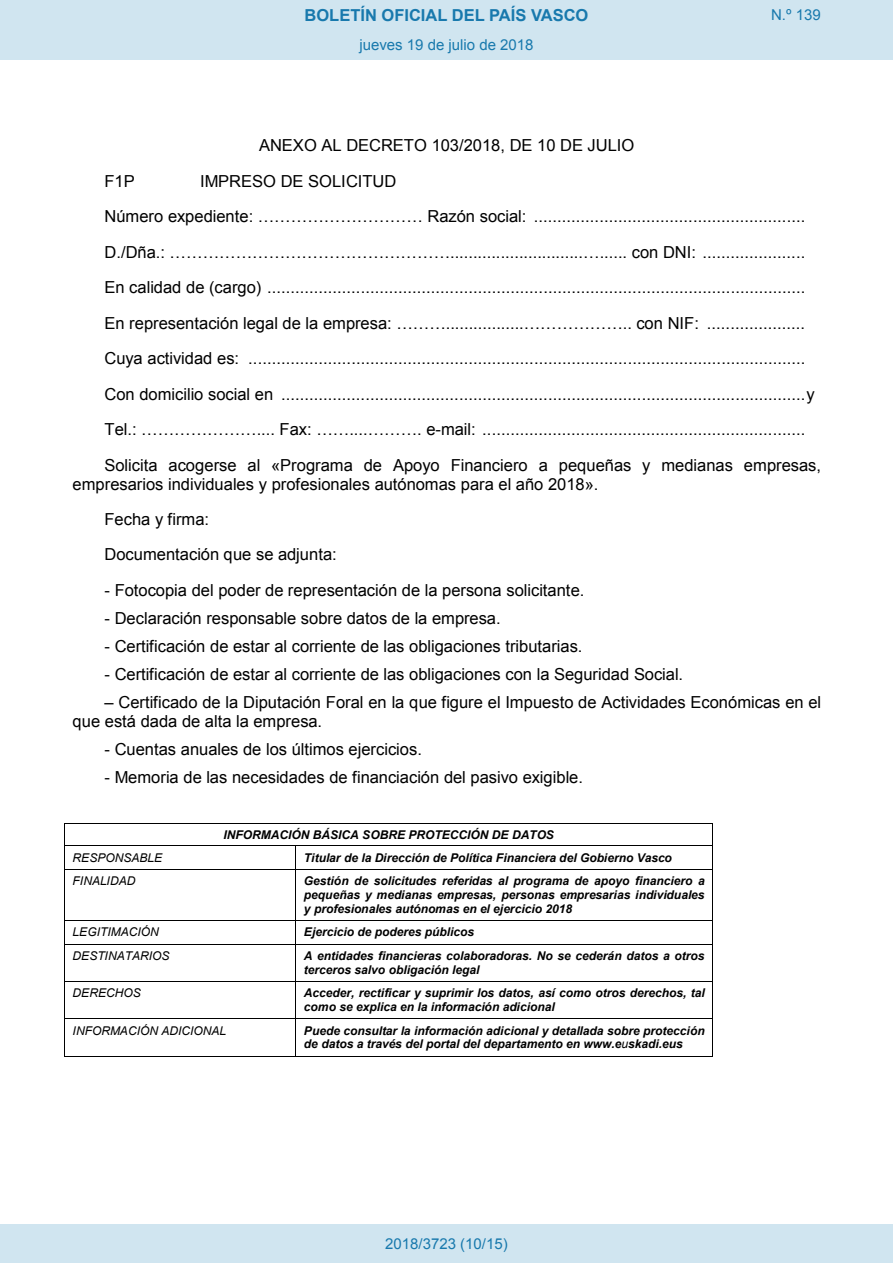
<style>
.page{position:relative;width:893px;height:1263px;background:#fff}
.page>*{position:absolute;margin:0;border:0;box-sizing:border-box;transform-origin:0 0}
.t1{font:16.5px/35.4px "Arial";color:#000}
.t2{font:700 16.5px "Arial";color:#1879ad}
.Paginacion_Centro{font:15px "Arial";color:#1879ad}
.t3{font:italic 700 12px/13.8px "Arial";letter-spacing:-.005em;color:#000}
.t4{font:italic 12px "Arial";color:#000}
.s1{font-weight:400}
</style>
<div class="page">
<hr style="left:65px;top:823px;width:647px;height:1px;background:#000">
<hr style="left:65px;top:845px;width:230px;height:1px;background:#000">
<hr style="left:296px;top:845px;width:416px;height:1px;background:#000">
<svg style="left:64px;top:823px;width:1px;height:47px"></svg>
<hr style="left:65px;top:869px;width:230px;height:1px;background:#000">
<svg style="left:295px;top:845px;width:1px;height:25px"></svg>
<hr style="left:296px;top:869px;width:416px;height:1px;background:#000">
<svg style="left:712px;top:823px;width:1px;height:47px"></svg>
<hr style="left:64px;top:870px;width:1px;height:50px;background:#000">
<hr style="left:295px;top:870px;width:1px;height:50px;background:#000">
<hr style="left:712px;top:870px;width:1px;height:50px;background:#000">
<hr style="left:65px;top:920px;width:230px;height:1px;background:#000">
<hr style="left:296px;top:920px;width:416px;height:1px;background:#000">
<svg style="left:64px;top:920px;width:1px;height:24px"></svg>
<hr style="left:65px;top:944px;width:230px;height:1px;background:#000">
<svg style="left:295px;top:920px;width:1px;height:24px"></svg>
<hr style="left:296px;top:944px;width:416px;height:1px;background:#000">
<svg style="left:712px;top:920px;width:1px;height:24px"></svg>
<hr style="left:64px;top:944px;width:1px;height:37px;background:#000">
<hr style="left:295px;top:944px;width:1px;height:37px;background:#000">
<hr style="left:712px;top:944px;width:1px;height:37px;background:#000">
<hr style="left:65px;top:981px;width:230px;height:1px;background:#000">
<hr style="left:296px;top:981px;width:416px;height:1px;background:#000">
<hr style="left:64px;top:982px;width:1px;height:36px;background:#000">
<hr style="left:295px;top:982px;width:1px;height:36px;background:#000">
<hr style="left:712px;top:982px;width:1px;height:36px;background:#000">
<hr style="left:65px;top:1018px;width:230px;height:1px;background:#000">
<hr style="left:296px;top:1018px;width:416px;height:1px;background:#000">
<hr style="left:64px;top:1019px;width:1px;height:37px;background:#000">
<hr style="left:65px;top:1056px;width:230px;height:1px;background:#000">
<hr style="left:295px;top:1019px;width:1px;height:37px;background:#000">
<hr style="left:296px;top:1056px;width:416px;height:1px;background:#000">
<hr style="left:712px;top:1019px;width:1px;height:37px;background:#000">
<div style="left:0;top:0;width:893px;height:60px;background:#d0e5f0"></div>
<div style="left:0;top:1225px;width:893px;height:38px;background:#d0e5f0"></div>
<p class="t2" style="left:305px;top:4px;width:285px">BOLETÍN OFICIAL DEL PAÍS VASCO</p>
<p class="Paginacion_Centro" style="left:771px;top:5px;width:51px">N.º 139</p>
<p class="Paginacion_Centro" style="left:359px;top:35px;width:176px">jueves 19 de julio de 2018</p>
<p class="t1" style="left:259px;top:128px;width:377px">ANEXO AL DECRETO 103/2018, DE 10 DE JULIO</p>
<p class="t1" style="left:104px;top:163px;width:718px;text-indent:96px">IMPRESO DE SOLICITUD<br>Número expediente: ………………………… Razón social: ..........................................................<br>D./Dña.: …………………………………………….............................…...... con DNI: ......................<br>En calidad de (cargo) ...................................................................................................................<br>En representación legal de la empresa: ……….................……………….. con NIF: .....................<br>Cuya actividad es: .......................................................................................................................<br>Con domicilio social en ................................................................................................................ y Tel.: ………………….... Fax: ……....………. e-mail: .....................................................................<br>Solicita acogerse al «Programa de Apoyo Financiero a pequeñas y medianas empresas,</p>
<p class="t1" style="left:104px;top:466px;width:495px;text-indent:-32px">empresarios individuales y profesionales autónomas para el año 2018».<br>Fecha y firma:<br>Documentación que se adjunta:</p>
<p class="t1" style="left:104px;top:573px;width:481px">- Fotocopia del poder de representación de la persona solicitante.</p>
<p class="t1" style="left:104px;top:601px;width:398px">- Declaración responsable sobre datos de la empresa.</p>
<p class="t1" style="left:104px;top:629px;width:479px">- Certificación de estar al corriente de las obligaciones tributarias.</p>
<p class="t1" style="left:104px;top:656px;width:580px">- Certificación de estar al corriente de las obligaciones con la Seguridad Social.</p>
<p class="t1" style="left:73px;top:693px;width:750px;line-height:18.9px;text-indent:32px">– Certificado de la Diputación Foral en la que figure el Impuesto de Actividades Económicas en el que está dada de alta la empresa.</p>
<p class="t1" style="left:104px;top:731px;width:319px">- Cuentas anuales de los últimos ejercicios.</p>
<p class="t1" style="left:104px;top:759px;width:480px">- Memoria de las necesidades de financiación del pasivo exigible.</p>
<p class="t1" style="left:104px;top:163px;width:32px">F1P</p>
<p class="t3" style="left:224px;top:828px;width:332px">INFORMACIÓN BÁSICA SOBRE PROTECCIÓN DE DATOS</p>
<p class="t4" style="left:73px;top:850px;width:91px">RESPONSABLE</p>
<p class="t3" style="left:304px;top:851px;width:370px">Titular de la Dirección de Política Financiera del Gobierno Vasco</p>
<p class="t4" style="left:73px;top:873px;width:64px">FINALIDAD</p>
<p class="t3" style="left:304px;top:874px;width:402px;text-align:justify">Gestión de solicitudes referidas al programa de apoyo financiero a pequeñas y medianas empresas, personas empresarias individuales y profesionales autónomas en el ejercicio 2018</p>
<p class="t4" style="left:73px;top:924px;width:88px">LEGITIMACIÓN</p>
<p class="t3" style="left:304px;top:925px;width:172px">Ejercicio de poderes públicos</p>
<p class="t4" style="left:73px;top:948px;width:98px">DESTINATARIOS</p>
<p class="t3" style="left:304px;top:949px;width:402px">A entidades financieras colaboradoras. No se cederán datos a otros terceros salvo obligación legal</p>
<p class="t4" style="left:73px;top:985px;width:70px">DERECHOS</p>
<p class="t3" style="left:304px;top:987px;width:402px">Acceder, rectificar y suprimir los datos, así como otros derechos, tal como se explica en la información adicional</p>
<p class="t4" style="left:73px;top:1023px;width:155px">INFORMACIÓN ADICIONAL</p>
<p class="t3" style="left:304px;top:1024px;width:402px">Puede consultar la información adicional y detallada sobre protección de datos a través del portal del departamento en www.e<span class="s1">u</span>skadi.eus</p>
<p class="Paginacion_Centro" style="left:385px;top:1234px;width:124px">2018/3723 (10/15)</p>
</div>
